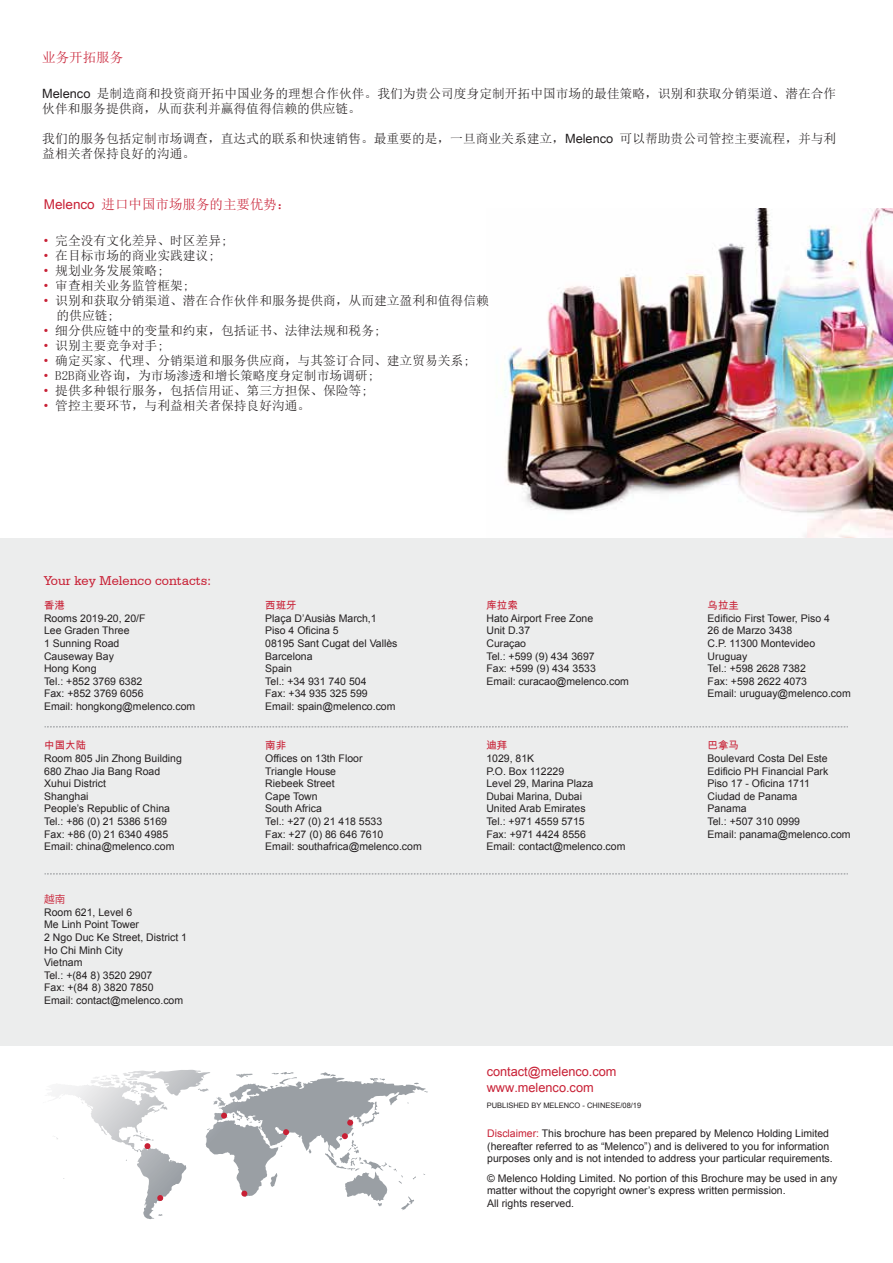
<style>
.page{position:relative;width:893px;height:1263px;background:#fff}
.page>*{position:absolute;margin:0;border:0;box-sizing:border-box;transform-origin:0 0}
.t1{font:13.5px "N Sim Sun";color:#c82035}
.t2{font:13.5px "Serifa BT";color:#c82035}
.t3{font:12.75px/15px "N Sim Sun";color:#231f20}
.t4{font:12.75px/16.5px "Arial";color:#c82035}
.t5{font:10.5px/12.6px "Arial";color:#231f20}
.t6{font:10.5px "Arial Unicode MS";color:#231f20}
.t7{font:10.5px "Arial Unicode MS";color:#c82035}
.t8{font:10.5px "Koz Go Pr 6 N";color:#c82035}
.t9{font:7.5px "Arial";color:#231f20}
.s1{font-family:"Arial Unicode MS"}
.s2{font-family:"Arial";color:#c82035}
.s3{color:#c82035}
</style>
<div class="page">
<div style="left:0;top:538px;width:893px;height:508px;background:#eceded"></div>
<svg style="left:45px;top:873px;width:803px;height:2px"></svg>
<img style="left:504px;top:209px;width:389px;height:329px">
<svg style="left:45px;top:726px;width:803px;height:2px"></svg>
<svg style="left:53px;top:1070px;width:375px;height:146px"></svg>
<p class="t1" style="left:42px;top:50px;width:82px">业务开拓服务</p>
<p class="t3" style="left:42px;top:86px;width:796px"><span class="s1">Melenco</span> 是制造商和投资商开拓中国业务的理想合作伙伴。我们为贵公司度身定制开拓中国市场的最佳策略，识别和获取分销渠道、潜在合作伙伴和服务提供商，从而获利并赢得值得信赖的供应链。</p>
<p class="t3" style="left:42px;top:131px;width:796px">我们的服务包括定制市场调查，直达式的联系和快速销售。最重要的是，一旦商业关系建立，<span class="s1">Melenco</span> 可以帮助贵公司管控主要流程，并与利益相关者保持良好的沟通。</p>
<p class="t1" style="left:44px;top:197px;width:248px"><span class="s1">Melenco</span> 进口中国市场服务的主要优势：</p>
<p class="t3" style="left:44px;top:233px;width:185px"><span class="s2">•</span> 完全没有文化差异、时区差异;</p>
<p class="t3" style="left:44px;top:248px;width:172px"><span class="s2">•</span> 在目标市场的商业实践建议;</p>
<p class="t3" style="left:44px;top:263px;width:121px"><span class="s2">•</span> 规划业务发展策略;</p>
<p class="t3" style="left:44px;top:278px;width:147px"><span class="s2">•</span> 审查相关业务监管框架;</p>
<p class="t3" style="left:57px;top:293px;width:434px;text-indent:-13px"><span class="s2">•</span> 识别和获取分销渠道、潜在合作伙伴和服务提供商，从而建立盈利和值得信赖的供应链;</p>
<p class="t3" style="left:44px;top:323px;width:338px"><span class="s2">•</span> 细分供应链中的变量和约束，包括证书、法律法规和税务;</p>
<p class="t3" style="left:44px;top:338px;width:121px"><span class="s2">•</span> 识别主要竞争对手;</p>
<p class="t3" style="left:44px;top:353px;width:427px"><span class="s2">•</span> 确定买家、代理、分销渠道和服务供应商，与其签订合同、建立贸易关系;</p>
<p class="t3" style="left:44px;top:368px;width:332px"><span class="s2">•</span> B2B商业咨询，为市场渗透和增长策略度身定制市场调研;</p>
<p class="t3" style="left:44px;top:383px;width:325px"><span class="s2">•</span> 提供多种银行服务，包括信用证、第三方担保、保险等;</p>
<p class="t3" style="left:44px;top:398px;width:268px"><span class="s2">•</span> 管控主要环节，与利益相关者保持良好沟通。</p>
<p class="t2" style="left:44px;top:572px;width:169px">Your key Melenco contacts:</p>
<p class="t7" style="left:44px;top:598px;width:22px">香港</p>
<p class="t5" style="left:44px;top:612px;width:103px">Rooms 2019-20, 20/F<br>Lee Graden Three<br>1 Sunning Road<br>Causeway Bay</p>
<p class="t6" style="left:44px;top:661px;width:54px">Hong Kong</p>
<p class="t5" style="left:44px;top:675px;width:153px">Tel.: +852 3769 6382<br>Fax: +852 3769 6056<br>Email: hongkong@melenco.com</p>
<p class="t7" style="left:44px;top:738px;width:43px">中国大陆</p>
<p class="t5" style="left:44px;top:752px;width:139px">Room 805 Jin Zhong Building<br>680 Zhao Jia Bang Road<br>Xuhui District<br>Shanghai<br>People’s Republic of China<br>Tel.: +86 (0) 21 5386 5169<br>Fax: +86 (0) 21 6340 4985<br>Email: china@melenco.com</p>
<p class="t8" style="left:44px;top:893px;width:22px">越南</p>
<p class="t5" style="left:44px;top:906px;width:144px">Room 621, Level 6<br>Me Linh Point Tower<br>2 Ngo Duc Ke Street, District 1<br>Ho Chi Minh City<br>Vietnam<br>Tel.: +(84 8) 3520 2907<br>Fax: +(84 8) 3820 7850<br>Email: contact@melenco.com</p>
<p class="t7" style="left:265px;top:598px;width:33px">西班牙</p>
<p class="t5" style="left:265px;top:612px;width:134px">Plaça D’Ausiàs March,1<br>Piso 4 Oficina 5<br>08195 Sant Cugat del Vallès<br>Barcelona</p>
<p class="t6" style="left:265px;top:661px;width:28px">Spain</p>
<p class="t5" style="left:265px;top:675px;width:132px">Tel.: +34 931 740 504<br>Fax: +34 935 325 599<br>Email: spain@melenco.com</p>
<p class="t7" style="left:265px;top:738px;width:22px">南非</p>
<p class="t5" style="left:265px;top:752px;width:158px">Offices on 13th Floor<br>Triangle House<br>Riebeek Street<br>Cape Town<br>South Africa<br>Tel.: +27 (0) 21 418 5533<br>Fax: +27 (0) 86 646 7610<br>Email: southafrica@melenco.com</p>
<p class="t7" style="left:486px;top:598px;width:33px">库拉索</p>
<p class="t5" style="left:486px;top:612px;width:108px">Hato Airport Free Zone<br>Unit D.37</p>
<p class="t6" style="left:486px;top:636px;width:41px">Curaçao</p>
<p class="t5" style="left:486px;top:649px;width:144px">Tel.: +599 (9) 434 3697<br>Fax: +599 (9) 434 3533<br>Email: curacao@melenco.com</p>
<p class="t7" style="left:486px;top:738px;width:22px">迪拜</p>
<p class="t5" style="left:486px;top:752px;width:141px">1029, 81K<br>P.O. Box 112229<br>Level 29, Marina Plaza<br>Dubai Marina, Dubai<br>United Arab Emirates<br>Tel.: +971 4559 5715<br>Fax: +971 4424 8556<br>Email: contact@melenco.com</p>
<p class="t7" style="left:708px;top:598px;width:33px">乌拉圭</p>
<p class="t5" style="left:708px;top:612px;width:124px">Edificio First Tower, Piso 4<br>26 de Marzo 3438<br>C.P. 11300 Montevideo</p>
<p class="t6" style="left:708px;top:648px;width:41px">Uruguay</p>
<p class="t5" style="left:708px;top:662px;width:145px">Tel.: +598 2628 7382<br>Fax: +598 2622 4073<br>Email: uruguay@melenco.com</p>
<p class="t7" style="left:707px;top:738px;width:33px">巴拿马</p>
<p class="t5" style="left:707px;top:752px;width:145px">Boulevard Costa Del Este<br>Edificio PH Financial Park<br>Piso 17 - Oficina 1711<br>Ciudad de Panama<br>Panama<br>Tel.: +507 310 0999<br>Email: panama@melenco.com</p>
<p class="t4" style="left:487px;top:1063px;width:131px">contact@melenco.com www.melenco.com</p>
<p class="t9" style="left:487px;top:1100px;width:156px">PUBLISHED BY MELENCO - CHINESE/08/19</p>
<p class="t5" style="left:487px;top:1127px;width:347px"><span class="s3">Disclaimer:</span> This brochure has been prepared by Melenco Holding Limited (hereafter referred to as “Melenco”) and is delivered to you for information purposes only and is not intended to address your particular requirements.</p>
<p class="t5" style="left:487px;top:1171px;width:352px">© Melenco Holding Limited. No portion of this Brochure may be used in any matter without the copyright owner’s express written permission.<br>All rights reserved.</p>
</div>
